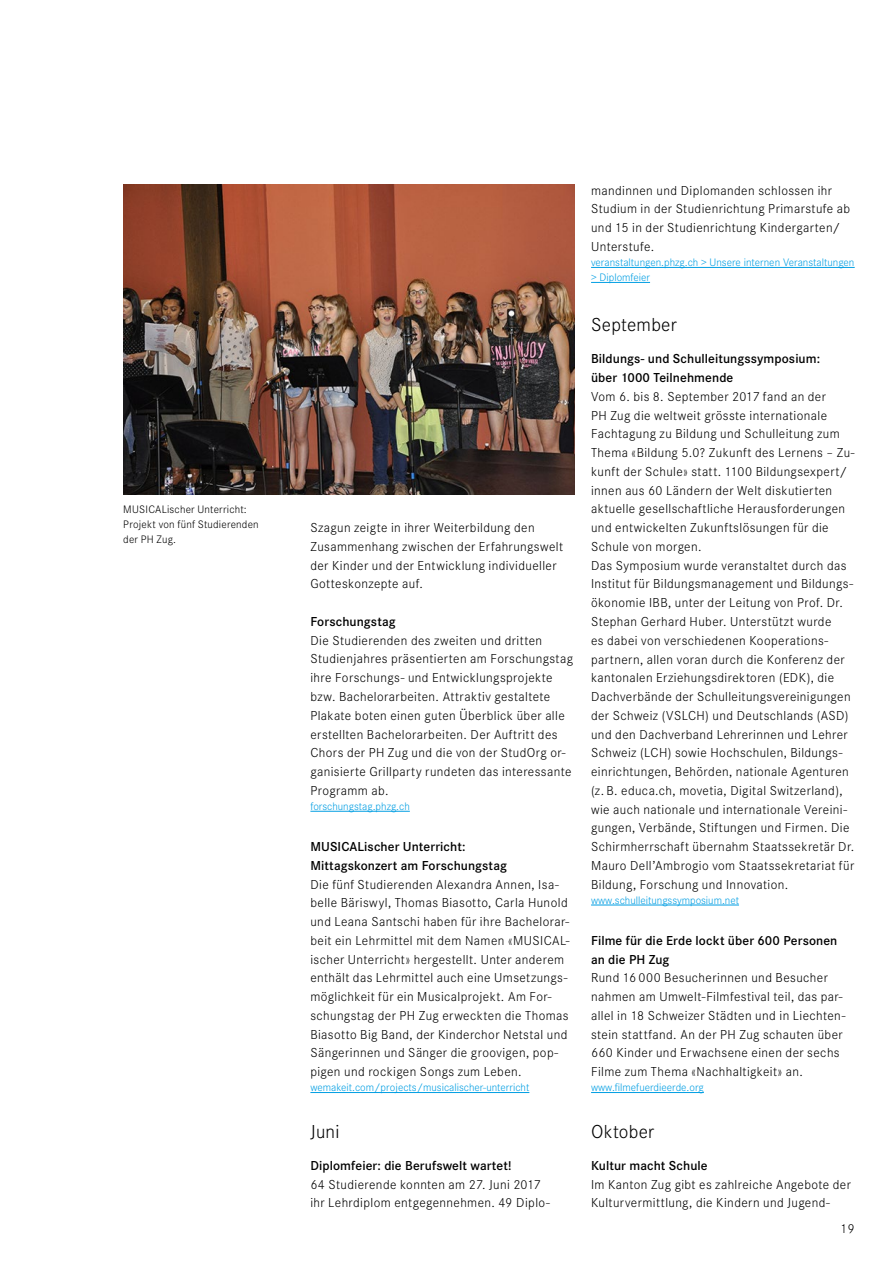
<style>
.page{position:relative;width:893px;height:1263px;background:#fff}
.page>*{position:absolute;margin:0;border:0;box-sizing:border-box;transform-origin:0 0}
.t1{font:300 19.5px "Corporate S";letter-spacing:.015em;color:#000}
.t2{font:300 13.5px/18.8px "Corporate S";letter-spacing:.03em;color:#000}
.t3{font:600 13.5px/18.8px "Corporate S";letter-spacing:.005em;color:#000}
.t4{font:300 11.25px/15px "Corporate S";color:#009ee3}
.t5{font:300 11.25px/15px "Corporate S";letter-spacing:.015em;color:#000}
</style>
<div class="page">
<hr style="left:310px;top:811px;width:100px;height:1px;background:#009ee3">
<hr style="left:310px;top:1092px;width:219px;height:1px;background:#009ee3">
<hr style="left:591px;top:267px;width:264px;height:1px;background:#009ee3">
<hr style="left:591px;top:282px;width:59px;height:1px;background:#009ee3">
<hr style="left:591px;top:905px;width:148px;height:1px;background:#009ee3">
<hr style="left:591px;top:1092px;width:113px;height:1px;background:#009ee3">
<img style="left:123px;top:185px;width:451px;height:310px">
<p class="t5" style="left:123px;top:501px;width:137px">MUSICALischer Unterricht:<br>Projekt von fünf Studierenden der PH Zug.</p>
<p class="t2" style="left:310px;top:518px;width:254px">Szagun zeigte in ihrer Weiterbildung den Zusammenhang zwischen der Erfahrungswelt der Kinder und der Entwicklung individueller Gotteskonzepte auf.</p>
<p class="t3" style="left:310px;top:612px;width:87px">Forschungstag</p>
<p class="t2" style="left:310px;top:630px;width:264px">Die Studierenden des zweiten und dritten Studienjahres präsentierten am Forschungstag ihre Forschungs- und Entwicklungsprojekte bzw. Bachelorarbeiten. Attraktiv gestaltete Plakate boten einen guten Überblick über alle erstellten Bachelorarbeiten. Der Auftritt des Chors der PH Zug und die von der StudOrg or&shy;ganisierte Grillparty rundeten das interessante Programm ab.</p>
<p class="t4" style="left:310px;top:798px;width:101px">forschungstag.phzg.ch</p>
<p class="t3" style="left:310px;top:837px;width:198px">MUSICALischer Unterricht:<br>Mittagskonzert am Forschungstag</p>
<p class="t2" style="left:310px;top:874px;width:261px">Die fünf Studierenden Alexandra Annen, Isa&shy;belle Bäriswyl, Thomas Biasotto, Carla Hunold und Leana Santschi haben für ihre Bachelorar&shy;beit ein Lehrmittel mit dem Namen «MUSICAL&shy;ischer Unterricht» hergestellt. Unter anderem enthält das Lehrmittel auch eine Umsetzungs&shy;möglichkeit für ein Musicalprojekt. Am For&shy;schungstag der PH Zug erweckten die Thomas Biasotto Big Band, der Kinderchor Netstal und Sängerinnen und Sänger die groovigen, pop&shy;pigen und rockigen Songs zum Leben.</p>
<p class="t4" style="left:310px;top:1079px;width:220px">wemakeit.com/projects/musicalischer-unterricht</p>
<h1 class="t1" style="left:310px;top:1118px;width:31px">Juni</h1>
<p class="t3" style="left:310px;top:1155px;width:203px">Diplomfeier: die Berufswelt wartet!</p>
<p class="t2" style="left:310px;top:1174px;width:241px">64 Studierende konnten am 27. Juni 2017 ihr Lehrdiplom entgegennehmen. 49 Diplo-</p>
<p class="t2" style="left:591px;top:180px;width:261px">mandinnen und Diplomanden schlossen ihr Studium in der Studienrichtung Primarstufe ab und 15 in der Studienrichtung Kindergarten/ Unterstufe.</p>
<p class="t4" style="left:591px;top:254px;width:265px">veranstaltungen.phzg.ch &gt; Unsere internen Veranstaltungen &gt; Diplomfeier</p>
<h1 class="t1" style="left:591px;top:312px;width:87px">September</h1>
<p class="t3" style="left:591px;top:349px;width:231px">Bildungs- und Schulleitungssymposium: über 1000 Teilnehmende</p>
<p class="t2" style="left:591px;top:387px;width:265px">Vom 6. bis 8. September 2017 fand an der<br>PH Zug die weltweit grösste internationale Fachtagung zu Bildung und Schulleitung zum Thema «Bildung 5.0? Zukunft des Lernens – Zu&shy;kunft der Schule» statt. 1100 Bildungsexpert/ innen aus 60 Ländern der Welt diskutierten aktuelle gesellschaftliche Herausforderungen und entwickelten Zukunftslösungen für die Schule von morgen.<br>Das Symposium wurde veranstaltet durch das Institut für Bildungsmanagement und Bildungs&shy;ökonomie IBB, unter der Leitung von Prof. Dr.<br>Stephan Gerhard Huber. Unterstützt wurde<br>es dabei von verschiedenen Kooperations&shy;partnern, allen voran durch die Konferenz der kantonalen Erziehungsdirektoren (EDK), die Dachverbände der Schulleitungsvereinigungen der Schweiz (VSLCH) und Deutschlands (ASD) und den Dachverband Lehrerinnen und Lehrer Schweiz (LCH) sowie Hochschulen, Bildungs&shy;einrichtungen, Behörden, nationale Agenturen (z. B. educa.ch, movetia, Digital Switzerland), wie auch nationale und internationale Vereini&shy;gungen, Verbände, Stiftungen und Firmen. Die Schirmherrschaft übernahm Staatssekretär Dr.<br>Mauro Dell’Ambrogio vom Staatssekretariat für Bildung, Forschung und Innovation.</p>
<p class="t4" style="left:591px;top:892px;width:149px">www.schulleitungssymposium.net</p>
<p class="t3" style="left:591px;top:930px;width:248px">Filme für die Erde lockt über 600 Personen an die PH Zug</p>
<p class="t2" style="left:591px;top:968px;width:256px">Rund 16 000 Besucherinnen und Besucher nahmen am Umwelt-Filmfestival teil, das par&shy;allel in 18 Schweizer Städten und in Liechten&shy;stein stattfand. An der PH Zug schauten über 660 Kinder und Erwachsene einen der sechs Filme zum Thema «Nachhaltigkeit» an.</p>
<p class="t4" style="left:591px;top:1079px;width:114px">www.filmefuerdieerde.org</p>
<h1 class="t1" style="left:591px;top:1118px;width:65px">Oktober</h1>
<p class="t3" style="left:591px;top:1155px;width:118px">Kultur macht Schule</p>
<p class="t2" style="left:591px;top:1174px;width:261px">Im Kanton Zug gibt es zahlreiche Angebote der<br>Kulturvermittlung, die Kindern und Jugend-</p>
<p class="t2" style="left:840px;top:1219px;width:16px">19</p>
</div>
